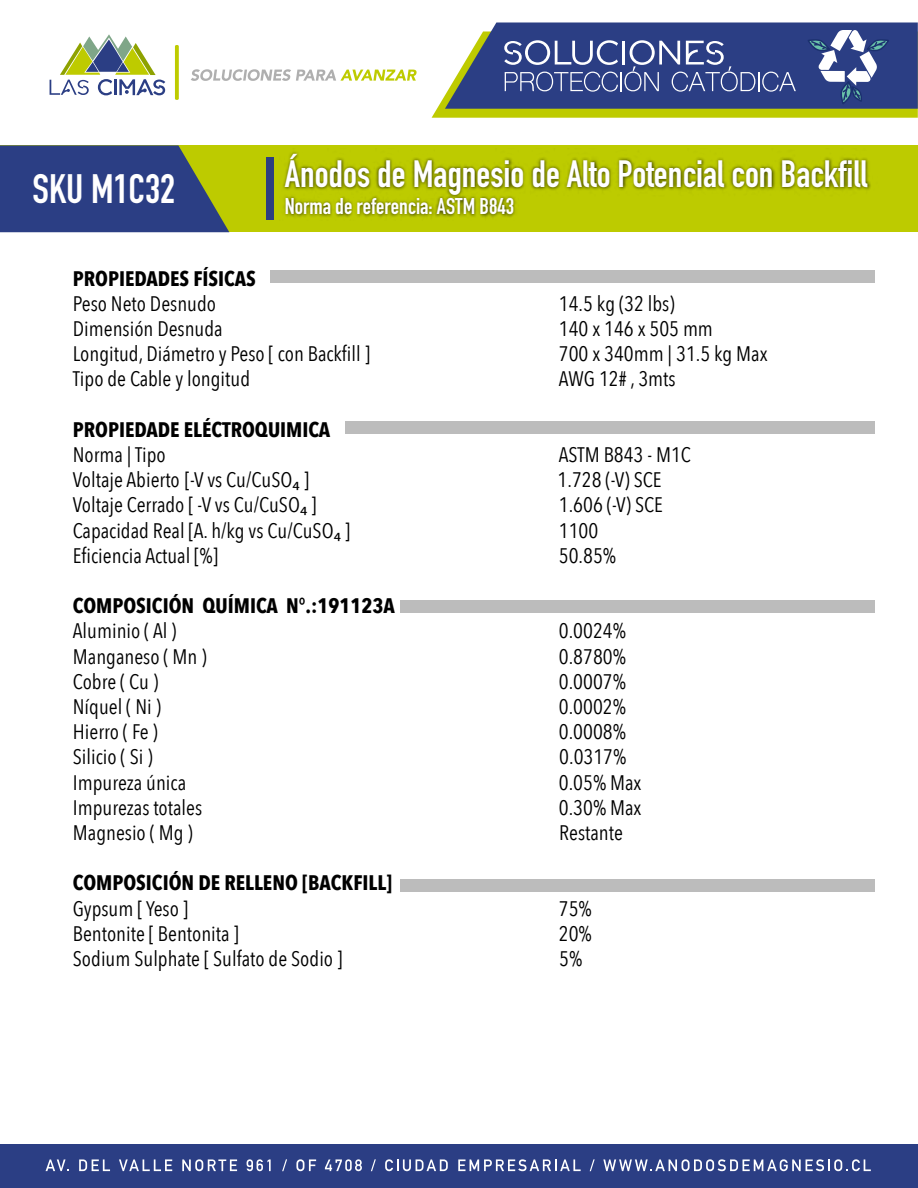
<style>
.page{position:relative;width:918px;height:1188px;background:#fff}
.page>*{position:absolute;margin:0;border:0;box-sizing:border-box;transform-origin:0 0}
.t1{font:700 40.5px "DIN Condensed";color:#fff}
.t2{font:700 37.5px "DIN Condensed";color:#fff}
.t3{font:700 22.5px "DIN Condensed";color:#fff}
.t4{font:21px "Avenir Next Condensed";color:#000}
.t5{font:700 21px "Avenir Next Condensed";color:#000}
.s1{font-family:"Myriad Pro"}
</style>
<div class="page">
<svg style="left:175px;top:45px;width:4px;height:55px"></svg>
<svg style="left:191px;top:69px;width:226px;height:12px"></svg>
<svg style="left:50px;top:34px;width:115px;height:61px"></svg>
<div style="left:1px;top:1145px;width:917px;height:43px;background:#2b3e84"></div>
<svg style="left:46px;top:1159px;width:23px;height:12px"></svg>
<svg style="left:79px;top:1159px;width:31px;height:12px"></svg>
<svg style="left:119px;top:1159px;width:53px;height:12px"></svg>
<svg style="left:182px;top:1159px;width:55px;height:12px"></svg>
<svg style="left:247px;top:1159px;width:24px;height:12px"></svg>
<svg style="left:282px;top:1159px;width:5px;height:12px"></svg>
<svg style="left:296px;top:1159px;width:20px;height:12px"></svg>
<svg style="left:325px;top:1159px;width:37px;height:12px"></svg>
<svg style="left:371px;top:1159px;width:5px;height:12px"></svg>
<svg style="left:385px;top:1159px;width:63px;height:12px"></svg>
<svg style="left:458px;top:1159px;width:123px;height:12px"></svg>
<svg style="left:590px;top:1159px;width:5px;height:12px"></svg>
<svg style="left:603px;top:1159px;width:268px;height:12px"></svg>
<svg style="left:432px;top:22px;width:486px;height:96px;background:#5b6b88"></svg>
<div style="left:1px;top:145px;width:917px;height:87px;background:#bdcb00"></div>
<svg style="left:0;top:145px;width:229px;height:87px;background:#3b4e74"></svg>
<img style="left:283px;top:152px;width:588px;height:66px">
<div style="left:267px;top:157px;width:7px;height:63px;background:#2c3f80"></div>
<div style="left:270px;top:270px;width:605px;height:13px;background:#bcbcbc"></div>
<div style="left:345px;top:421px;width:530px;height:13px;background:#bcbcbc"></div>
<div style="left:400px;top:600px;width:475px;height:13px;background:#bcbcbc"></div>
<div style="left:400px;top:879px;width:475px;height:13px;background:#bcbcbc"></div>
<h1 class="t1" style="left:33px;top:162px;width:144px">SKU M1C32</h1>
<h2 class="t2" style="left:285px;top:148px;width:584px">Ánodos de Magnesio de Alto Potencial con Backfill</h2>
<p class="t3" style="left:285px;top:191px;width:231px">Norma de referencia: ASTM B843</p>
<p class="t5" style="left:73px;top:265px;width:184px">PROPIEDADES FÍSICAS</p>
<p class="t4" style="left:73px;top:285px;width:145px">Peso Neto Desnudo</p>
<p class="t4" style="left:559px;top:285px;width:117px">14.5 kg (32 lbs)</p>
<p class="t4" style="left:73px;top:311px;width:151px">Dimensión Desnuda</p>
<p class="t4" style="left:559px;top:311px;width:156px">140 x 146 x 505 mm</p>
<p class="t4" style="left:73px;top:336px;width:299px">Longitud, Diámetro y Peso [ con Backfill ]</p>
<p class="t4" style="left:559px;top:336px;width:210px">700 x 340mm | 31.5 kg Max</p>
<p class="t4" style="left:73px;top:361px;width:179px">Tipo de Cable y longitud</p>
<p class="t4" style="left:559px;top:361px;width:118px">AWG 12# , 3mts</p>
<p class="t5" style="left:73px;top:417px;width:259px">PROPIEDADE ELÉCTROQUIMICA</p>
<p class="t4" style="left:73px;top:437px;width:94px">Norma | Tipo</p>
<p class="t4" style="left:559px;top:437px;width:134px">ASTM B843 - M1C</p>
<p class="t4" style="left:73px;top:462px;width:238px">Voltaje Abierto [-V vs Cu/CuSO<span class="s1">4</span> ]</p>
<p class="t4" style="left:558px;top:462px;width:106px">1.728 (-V) SCE</p>
<p class="t4" style="left:73px;top:487px;width:245px">Voltaje Cerrado [ -V vs Cu/CuSO<span class="s1">4</span> ]</p>
<p class="t4" style="left:559px;top:487px;width:106px">1.606 (-V) SCE</p>
<p class="t4" style="left:73px;top:512px;width:279px">Capacidad Real [A. h/kg vs Cu/CuSO<span class="s1">4</span> ]</p>
<p class="t4" style="left:559px;top:512px;width:41px">1100</p>
<p class="t4" style="left:73px;top:537px;width:147px">Eficiencia Actual [%]</p>
<p class="t4" style="left:559px;top:537px;width:59px">50.85%</p>
<p class="t5" style="left:73px;top:593px;width:324px">COMPOSICIÓN QUÍMICA N°.:191123A</p>
<p class="t4" style="left:73px;top:613px;width:105px">Aluminio ( Al )</p>
<p class="t4" style="left:559px;top:613px;width:69px">0.0024%</p>
<p class="t4" style="left:73px;top:638px;width:135px">Manganeso ( Mn )</p>
<p class="t4" style="left:559px;top:638px;width:69px">0.8780%</p>
<p class="t4" style="left:73px;top:663px;width:87px">Cobre ( Cu )</p>
<p class="t4" style="left:559px;top:663px;width:69px">0.0007%</p>
<p class="t4" style="left:73px;top:689px;width:90px">Níquel ( Ni )</p>
<p class="t4" style="left:559px;top:689px;width:69px">0.0002%</p>
<p class="t4" style="left:73px;top:714px;width:87px">Hierro ( Fe )</p>
<p class="t4" style="left:559px;top:714px;width:69px">0.0008%</p>
<p class="t4" style="left:73px;top:739px;width:81px">Silicio ( Si )</p>
<p class="t4" style="left:559px;top:739px;width:69px">0.0317%</p>
<p class="t4" style="left:73px;top:764px;width:115px">Impureza única</p>
<p class="t4" style="left:559px;top:764px;width:84px">0.05% Max</p>
<p class="t4" style="left:73px;top:789px;width:131px">Impurezas totales</p>
<p class="t4" style="left:559px;top:789px;width:84px">0.30% Max</p>
<p class="t4" style="left:73px;top:815px;width:121px">Magnesio ( Mg )</p>
<p class="t4" style="left:559px;top:815px;width:65px">Restante</p>
<p class="t5" style="left:73px;top:870px;width:321px">COMPOSICIÓN DE RELLENO [BACKFILL]</p>
<p class="t4" style="left:73px;top:890px;width:117px">Gypsum [ Yeso ]</p>
<p class="t4" style="left:559px;top:890px;width:34px">75%</p>
<p class="t4" style="left:73px;top:915px;width:167px">Bentonite [ Bentonita ]</p>
<p class="t4" style="left:559px;top:915px;width:34px">20%</p>
<p class="t4" style="left:73px;top:941px;width:271px">Sodium Sulphate [ Sulfato de Sodio ]</p>
<p class="t4" style="left:559px;top:941px;width:25px">5%</p>
</div>
